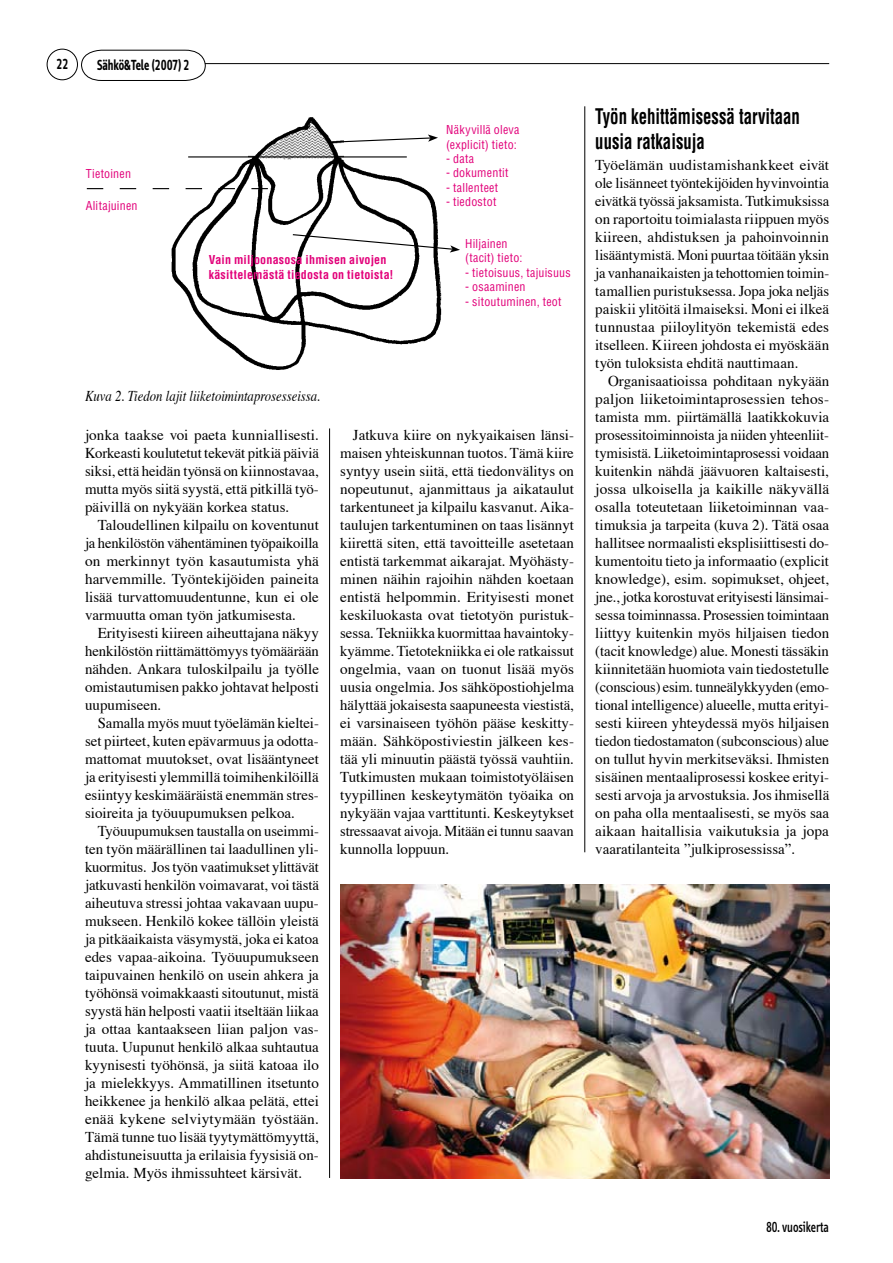
<style>
.page{position:relative;width:893px;height:1263px;background:#fff}
.page>*{position:absolute;margin:0;border:0;box-sizing:border-box;transform-origin:0 0}
.t1{font:700 condensed 21px/25.2px "Helvetica";color:#000;scale:.8 1}
.t2{font:15px/18px "Times";color:#000;text-align:justify}
.t3{font:italic 15px "Times";color:#000;scale:.85 1}
.t4{font:700 15px "Info";color:#000;scale:.8 1}
.t5{font:500 15px "Info";color:#000;scale:.8 1}
.t6{font:condensed 12px/14.4px "Helvetica";letter-spacing:.02em;color:#e2007a}
.t7{font:700 condensed 12px/14.4px "Helvetica";letter-spacing:.02em;color:#e2007a}
</style>
<div class="page">
<svg style="left:81px;top:50px;width:125px;height:31px"></svg>
<div style="left:47px;top:49px;width:31px;height:31px;border:1px solid #000;border-radius:50%"></div>
<hr style="left:205px;top:63px;width:624px;height:1px;background:#000">
<img style="left:171px;top:117px;width:271px;height:253px">
<hr style="left:188px;top:156px;width:219px;height:1px;background:#000">
<svg style="left:87px;top:188px;width:181px;height:1px"></svg>
<svg style="left:330px;top:134px;width:108px;height:9px"></svg>
<svg style="left:292px;top:233px;width:168px;height:20px"></svg>
<img style="left:340px;top:885px;width:490px;height:293px">
<hr style="left:329px;top:428px;width:1px;height:750px;background:#000">
<hr style="left:584px;top:106px;width:1px;height:746px;background:#000">
<p class="t4" style="left:57px;top:56px;width:16px">22</p>
<p class="t4" style="left:97px;top:57px;width:117px">Sähkö&amp;Tele (2007) 2</p>
<p class="t6" style="left:86px;top:166px;width:47px">Tietoinen</p>
<p class="t6" style="left:86px;top:198px;width:53px">Alitajuinen</p>
<p class="t7" style="left:209px;top:252px;width:186px">Vain miljoonasosa ihmisen aivojen käsittelemästä tiedosta on tietoista!</p>
<p class="t3" style="left:85px;top:387px;width:278px">Kuva 2. Tiedon lajit liiketoimintaprosesseissa.</p>
<p class="t6" style="left:446px;top:122px;width:75px">Näkyvillä oleva (explicit) tieto:</p>
<p class="t6" style="left:446px;top:151px;width:29px">- data</p>
<p class="t6" style="left:446px;top:166px;width:64px">- dokumentit</p>
<p class="t6" style="left:446px;top:180px;width:54px">- tallenteet</p>
<p class="t6" style="left:446px;top:194px;width:52px">- tiedostot</p>
<p class="t6" style="left:465px;top:236px;width:59px">Hiljainen (tacit) tieto:</p>
<p class="t6" style="left:465px;top:265px;width:107px">- tietoisuus, tajuisuus</p>
<p class="t6" style="left:465px;top:279px;width:62px">- osaaminen</p>
<p class="t6" style="left:465px;top:294px;width:98px">- sitoutuminen, teot</p>
<p class="t2" style="left:85px;top:427px;width:235px">jonka taakse voi paeta kunniallisesti.<br>Korkeasti koulutetut tekevät pitkiä päiviä siksi, että heidän työnsä on kiinnostavaa, mutta myös siitä syystä, että pitkillä työ&shy;päivillä on nykyään korkea status.</p>
<p class="t2" style="left:85px;top:517px;width:235px;text-indent:13px">Taloudellinen kilpailu on koventunut ja henkilöstön vähentäminen työpaikoilla on merkinnyt työn kasautumista yhä harvemmille. Työntekijöiden paineita lisää turvattomuudentunne, kun ei ole varmuutta oman työn jatkumisesta.</p>
<p class="t2" style="left:85px;top:625px;width:235px;text-indent:13px">Erityisesti kiireen aiheuttajana näkyy henkilöstön riittämättömyys työmäärään nähden. Ankara tuloskilpailu ja työlle omistautumisen pakko johtavat helposti uupumiseen.</p>
<p class="t2" style="left:85px;top:715px;width:235px;text-indent:13px">Samalla myös muut työelämän kieltei&shy;set piirteet, kuten epävarmuus ja odotta&shy;mattomat muutokset, ovat lisääntyneet ja erityisesti ylemmillä toimihenkilöillä esiintyy keskimääräistä enemmän stres&shy;sioireita ja työuupumuksen pelkoa.</p>
<p class="t2" style="left:85px;top:823px;width:236px;text-indent:13px">Työuupumuksen taustalla on useimmi&shy;ten työn määrällinen tai laadullinen yli&shy;kuormitus. Jos työn vaatimukset ylittävät jatkuvasti henkilön voimavarat, voi tästä aiheutuva stressi johtaa vakavaan uupu&shy;mukseen. Henkilö kokee tällöin yleistä ja pitkäaikaista väsymystä, joka ei katoa edes vapaa-aikoina. Työuupumukseen taipuvainen henkilö on usein ahkera ja työhönsä voimakkaasti sitoutunut, mistä syystä hän helposti vaatii itseltään liikaa ja ottaa kantaakseen liian paljon vas&shy;tuuta. Uupunut henkilö alkaa suhtautua kyynisesti työhönsä, ja siitä katoaa ilo ja mielekkyys. Ammatillinen itsetunto heikkenee ja henkilö alkaa pelätä, ettei enää kykene selviytymään työstään.<br>Tämä tunne tuo lisää tyytymättömyyttä, ahdistuneisuutta ja erilaisia fyysisiä on&shy;gelmia. Myös ihmissuhteet kärsivät.</p>
<p class="t2" style="left:340px;top:427px;width:235px;text-indent:13px">Jatkuva kiire on nykyaikaisen länsi&shy;maisen yhteiskunnan tuotos. Tämä kiire syntyy usein siitä, että tiedonvälitys on nopeutunut, ajanmittaus ja aikataulut tarkentuneet ja kilpailu kasvanut. Aika&shy;taulujen tarkentuminen on taas lisännyt kiirettä siten, että tavoitteille asetetaan entistä tarkemmat aikarajat. Myöhästy&shy;minen näihin rajoihin nähden koetaan entistä helpommin. Erityisesti monet keskiluokasta ovat tietotyön puristuk&shy;sessa. Tekniikka kuormittaa havaintoky&shy;kyämme. Tietotekniikka ei ole ratkaissut ongelmia, vaan on tuonut lisää myös uusia ongelmia. Jos sähköpostiohjelma hälyttää jokaisesta saapuneesta viestistä, ei varsinaiseen työhön pääse keskitty&shy;mään. Sähköpostiviestin jälkeen kes&shy;tää yli minuutin päästä työssä vauhtiin.<br>Tutkimusten mukaan toimistotyöläisen tyypillinen keskeytymätön työaika on nykyään vajaa varttitunti. Keskeytykset stressaavat aivoja. Mitään ei tunnu saavan kunnolla loppuun.</p>
<h1 class="t1" style="left:595px;top:103px;width:257px">Työn kehittämisessä tarvitaan uusia ratkaisuja</h1>
<p class="t2" style="left:595px;top:157px;width:235px">Työelämän uudistamishankkeet eivät ole lisänneet työntekijöiden hyvinvointia eivätkä työssä jaksamista. Tutkimuksissa on raportoitu toimialasta riippuen myös kiireen, ahdistuksen ja pahoinvoinnin lisääntymistä. Moni puurtaa töitään yksin ja vanhanaikaisten ja tehottomien toimin&shy;tamallien puristuksessa. Jopa joka neljäs paiskii ylitöitä ilmaiseksi. Moni ei ilkeä tunnustaa piiloylityön tekemistä edes itselleen. Kiireen johdosta ei myöskään työn tuloksista ehditä nauttimaan.</p>
<p class="t2" style="left:595px;top:373px;width:236px;text-indent:13px">Organisaatioissa pohditaan nykyään paljon liiketoimintaprosessien tehos&shy;tamista mm. piirtämällä laatikkokuvia prosessitoiminnoista ja niiden yhteenliit&shy;tymisistä. Liiketoimintaprosessi voidaan kuitenkin nähdä jäävuoren kaltaisesti, jossa ulkoisella ja kaikille näkyvällä osalla toteutetaan liiketoiminnan vaa&shy;timuksia ja tarpeita (kuva 2). Tätä osaa hallitsee normaalisti eksplisiittisesti do&shy;kumentoitu tieto ja informaatio (explicit knowledge), esim. sopimukset, ohjeet, jne., jotka korostuvat erityisesti länsimai&shy;sessa toiminnassa. Prosessien toimintaan liittyy kuitenkin myös hiljaisen tiedon (tacit knowledge) alue. Monesti tässäkin kiinnitetään huomiota vain tiedostetulle (conscious) esim. tunneälykkyyden (emo&shy;tional intelligence) alueelle, mutta erityi&shy;sesti kiireen yhteydessä myös hiljaisen tiedon tiedostamaton (subconscious) alue on tullut hyvin merkitseväksi. Ihmisten sisäinen mentaaliprosessi koskee erityi&shy;sesti arvoja ja arvostuksia. Jos ihmisellä on paha olla mentaalisesti, se myös saa aikaan haitallisia vaikutuksia ja jopa vaaratilanteita ”julkiprosessissa”.</p>
<p class="t5" style="left:766px;top:1218px;width:80px">80. vuosikerta</p>
</div>
